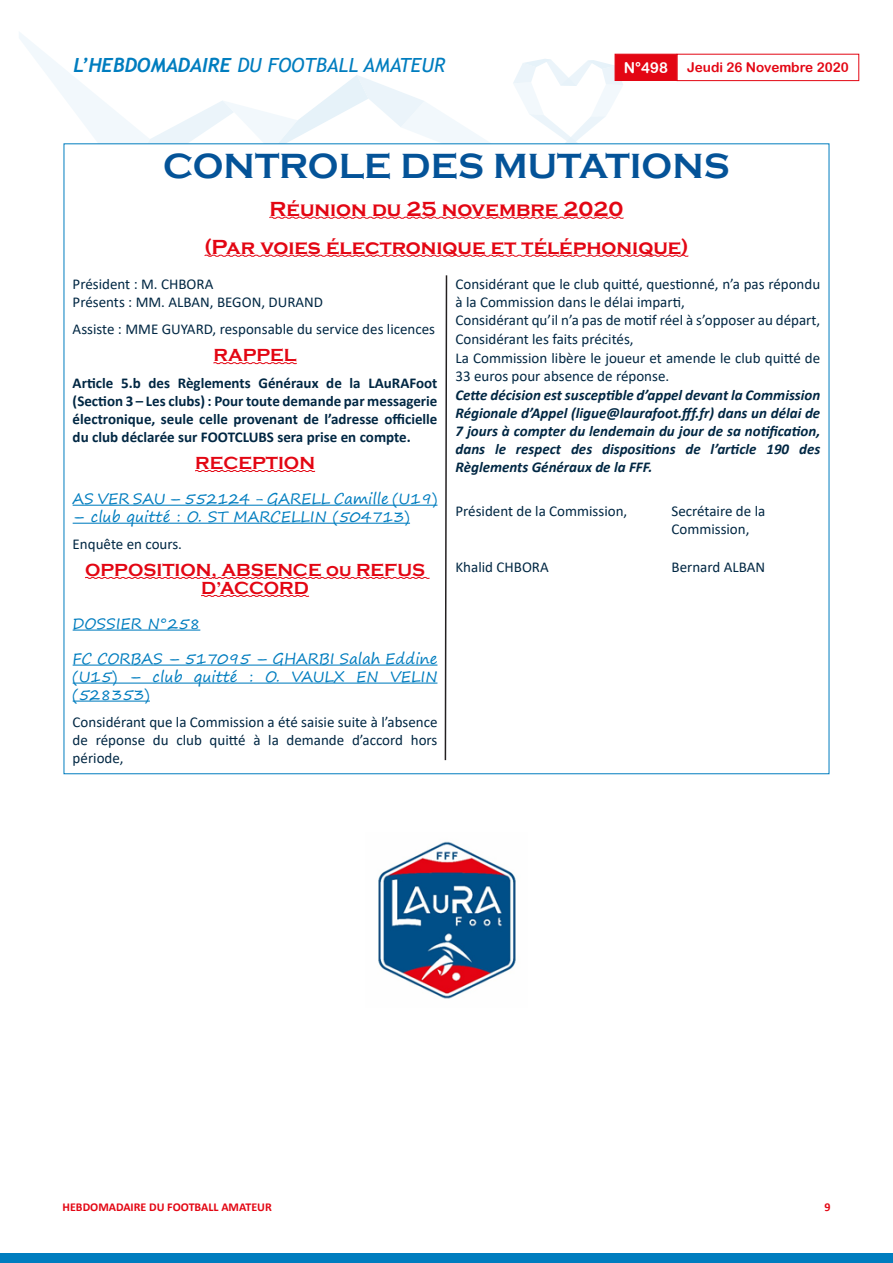
<style>
.page{position:relative;width:893px;height:1263px;background:#fff}
.page>*{position:absolute;margin:0;border:0;box-sizing:border-box;transform-origin:0 0}
.TITRE_COMMISSION{font:700 36px "Copperplate Gothic";color:#045398}
.DATE_REUNION{font:700 21px "Copperplate Gothic";color:#e30613}
.t1{font:italic 19.5px "Trebuchet MS";color:#007dbf}
.PETIT_TITRE_ROUGE{font:700 18px/18px "Copperplate Gothic";color:#e30613;text-align:center}
.ESPACE_0{font:15px/18px "Calibri";color:#002743}
.ESPACE_0-2{font:italic 700 15px/18px "Calibri";color:#002743;text-align:justify}
.ESPACE_0-3{font:700 15px/18px "Calibri";color:#002743;text-align:justify}
.PETIT_SOUS_TITRE{font:15px/18px "Segoe Print";color:#007dbf;text-align:justify}
.ESPACE_APRES{font:15px "Calibri";color:#002743}
.t2{font:15px "Arial Rounded MT Bold";color:#fff}
.t3{font:13.5px "Arial Rounded MT Bold";color:#e30613}
.t4{font:700 12px "Calibri";color:#e30613}
.s1{font-family:"Trebuchet";font-weight:700}
</style>
<div class="page">
<svg style="left:19px;top:32px;width:473px;height:112px"></svg>
<div style="left:0;top:1253px;width:893px;height:10px;background:#007dbf"></div>
<svg style="left:513px;top:54px;width:164px;height:90px"></svg>
<div style="left:677px;top:54px;width:182px;height:27px;border:1px solid #e30613"></div>
<svg style="left:269px;top:216px;width:355px;height:3px"></svg>
<svg style="left:204px;top:254px;width:485px;height:3px"></svg>
<svg style="left:213px;top:362px;width:84px;height:2px"></svg>
<svg style="left:195px;top:470px;width:121px;height:2px"></svg>
<hr style="left:73px;top:505px;width:364px;height:1px;background:#007dbf">
<hr style="left:73px;top:523px;width:337px;height:1px;background:#007dbf">
<svg style="left:85px;top:577px;width:345px;height:2px"></svg>
<svg style="left:201px;top:595px;width:109px;height:2px"></svg>
<hr style="left:73px;top:629px;width:127px;height:2px;background:#007dbf">
<hr style="left:73px;top:664px;width:364px;height:2px;background:#007dbf">
<hr style="left:73px;top:682px;width:364px;height:2px;background:#007dbf">
<hr style="left:73px;top:700px;width:77px;height:2px;background:#007dbf">
<img style="left:378px;top:841px;width:138px;height:158px">
<svg style="left:444px;top:275px;width:4px;height:486px"></svg>
<h3 class="t1" style="left:73px;top:53px;width:373px"><span class="s1">L’HEBDOMADAIRE</span> DU FOOTBALL AMATEUR</h3>
<p class="t2" style="left:624px;top:59px;width:46px">N°498</p>
<p class="t3" style="left:687px;top:60px;width:163px">Jeudi 26 Novembre 2020</p>
<p class="TITRE_COMMISSION" style="left:163px;top:146px;width:568px">CONTROLE DES MUTATIONS</p>
<p class="DATE_REUNION" style="left:269px;top:197px;width:356px">Réunion du 25 novembre 2020</p>
<p class="DATE_REUNION" style="left:205px;top:235px;width:485px">(Par voies électronique et téléphonique)</p>
<p class="ESPACE_0" style="left:73px;top:274px;width:142px">Président : M. CHBORA</p>
<p class="ESPACE_APRES" style="left:73px;top:292px;width:252px">Présents : MM. ALBAN, BEGON, DURAND</p>
<p class="ESPACE_0" style="left:73px;top:320px;width:364px">Assiste : MME GUYARD, responsable du service des licences</p>
<p class="PETIT_TITRE_ROUGE" style="left:213px;top:347px;width:85px">RAPPEL</p>
<p class="ESPACE_0-3" style="left:73px;top:374px;width:366px">Article 5.b des Règlements Généraux de la LAuRAFoot (Section 3 – Les clubs) : Pour toute demande par messagerie électronique, seule celle provenant de l’adresse officielle du club déclarée sur FOOTCLUBS sera prise en compte.</p>
<p class="PETIT_TITRE_ROUGE" style="left:195px;top:454px;width:121px">RECEPTION</p>
<p class="PETIT_SOUS_TITRE" style="left:73px;top:490px;width:366px">AS VER SAU – 552124 - GARELL Camille (U19)</p>
<p class="PETIT_SOUS_TITRE" style="left:73px;top:508px;width:339px">– club quitté : O. ST MARCELLIN (504713)</p>
<p class="ESPACE_0" style="left:73px;top:534px;width:111px">Enquête en cours.</p>
<p class="PETIT_TITRE_ROUGE" style="left:85px;top:561px;width:341px">OPPOSITION, ABSENCE ou REFUS<br>D’ACCORD</p>
<p class="PETIT_SOUS_TITRE" style="left:73px;top:614px;width:129px">DOSSIER N°258</p>
<p class="PETIT_SOUS_TITRE" style="left:73px;top:649px;width:366px">FC CORBAS – 517095 – GHARBI Salah Eddine (U15) – club quitté : O. VAULX EN VELIN (528353)</p>
<p class="ESPACE_0" style="left:73px;top:712px;width:366px;text-align:justify">Considérant que la Commission a été saisie suite à l’absence de réponse du club quitté à la demande d’accord hors période,</p>
<p class="ESPACE_0" style="left:455px;top:274px;width:366px">Considérant que le club quitté, questionné, n’a pas répondu à la Commission dans le délai imparti,</p>
<p class="ESPACE_0" style="left:455px;top:311px;width:366px">Considérant qu’il n’a pas de motif réel à s’opposer au départ,</p>
<p class="ESPACE_0" style="left:455px;top:330px;width:180px">Considérant les faits précités,</p>
<p class="ESPACE_0" style="left:455px;top:349px;width:366px">La Commission libère le joueur et amende le club quitté de<br>33 euros pour absence de réponse.</p>
<p class="ESPACE_0-2" style="left:455px;top:385px;width:366px">Cette décision est susceptible d’appel devant la Commission Régionale d’Appel (ligue@laurafoot.fff.fr) dans un délai de 7 jours à compter du lendemain du jour de sa notification, dans le respect des dispositions de l’article 190 des Règlements Généraux de la FFF.</p>
<p class="ESPACE_0" style="left:455px;top:502px;width:173px">Président de la Commission,</p>
<p class="ESPACE_0" style="left:671px;top:502px;width:95px">Secrétaire de la<br>Commission,</p>
<p class="ESPACE_0" style="left:455px;top:557px;width:95px">Khalid CHBORA</p>
<p class="ESPACE_0" style="left:671px;top:557px;width:95px">Bernard ALBAN</p>
<p class="t4" style="left:63px;top:1199px;width:211px">HEBDOMADAIRE DU FOOTBALL AMATEUR</p>
<p class="t4" style="left:824px;top:1199px;width:8px">9</p>
</div>
